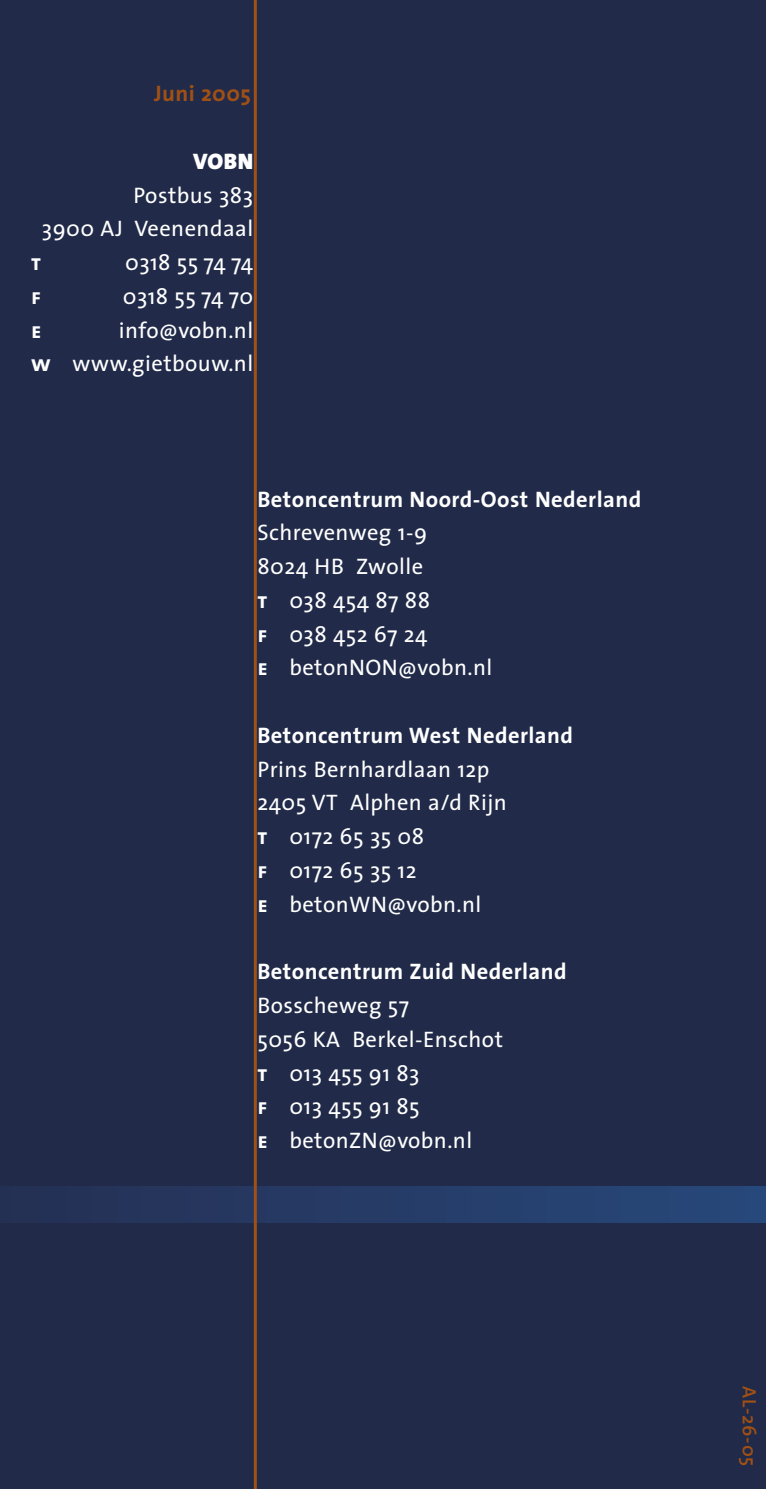
<style>
.page{position:relative;width:766px;height:1489px;background:#fff}
.page>*{position:absolute;margin:0;border:0;box-sizing:border-box;transform-origin:0 0}
.t1{font:22.5px/33.6px "The Sans";letter-spacing:.02em;color:#fff}
.t2{font:700 22.5px "The Sans";letter-spacing:.02em;color:#fff}
.t3{font:700 22.5px "The Sans";letter-spacing:.02em;color:#a05015}
.t4{font:900 22.5px "The Sans";color:#fff}
.t5{font:22.5px "The Sans Bold Caps";color:#fff}
.t6{font:600 19.5px "The Sans";color:#a05015}
.s1{font-family:"The Sans Bold Caps"}
</style>
<div class="page">
<div style="left:0;top:0;width:765px;height:1488px;background:#212b49"></div>
<div style="left:0;top:1186px;width:765px;height:36px;background:linear-gradient(to right,#253053,#27487b)"></div>
<hr style="left:254px;top:0;width:3px;height:1488px;background:#a05015">
<p class="t3" style="left:154px;top:75px;width:98px">Juni 2005</p>
<p class="t4" style="left:193px;top:142px;width:62px">VOBN</p>
<p class="t1" style="left:42px;top:177px;width:213px;text-align:right">Postbus 383<br>3900 AJ Veenendaal</p>
<p class="t5" style="left:31px;top:244px;width:11px">t</p>
<p class="t1" style="left:125px;top:245px;width:129px">0318 55 74 74</p>
<p class="t5" style="left:31px;top:277px;width:11px">f</p>
<p class="t1" style="left:123px;top:279px;width:132px">0318 55 74 70</p>
<p class="t5" style="left:31px;top:311px;width:12px">e</p>
<p class="t1" style="left:31px;top:312px;width:223px;text-align:right">info@vobn.nl<br><span class="s1">w</span> www.gietbouw.nl</p>
<p class="t2" style="left:257px;top:480px;width:385px">Betoncentrum Noord-Oost Nederland</p>
<p class="t1" style="left:257px;top:515px;width:236px">Schrevenweg 1-9<br>8024 HB Zwolle<br><span class="s1">t</span> 038 454 87 88<br><span class="s1">f</span> 038 452 67 24<br><span class="s1">e</span> betonNON@vobn.nl</p>
<p class="t2" style="left:257px;top:716px;width:317px">Betoncentrum West Nederland</p>
<p class="t1" style="left:257px;top:751px;width:251px">Prins Bernhardlaan 12p<br>2405 VT Alphen a/d Rijn <span class="s1">t</span> 0172 65 35 08<br><span class="s1">f</span> 0172 65 35 12<br><span class="s1">e</span> betonWN@vobn.nl</p>
<p class="t2" style="left:257px;top:952px;width:311px">Betoncentrum Zuid Nederland</p>
<p class="t1" style="left:257px;top:987px;width:247px">Bosscheweg 57<br>5056 KA Berkel-Enschot <span class="s1">t</span> 013 455 91 83<br><span class="s1">f</span> 013 455 91 85<br><span class="s1">e</span> betonZN@vobn.nl</p>
<p class="t6" style="left:765px;top:1385px;width:82px;rotate:90deg">AL-26-05</p>
</div>
